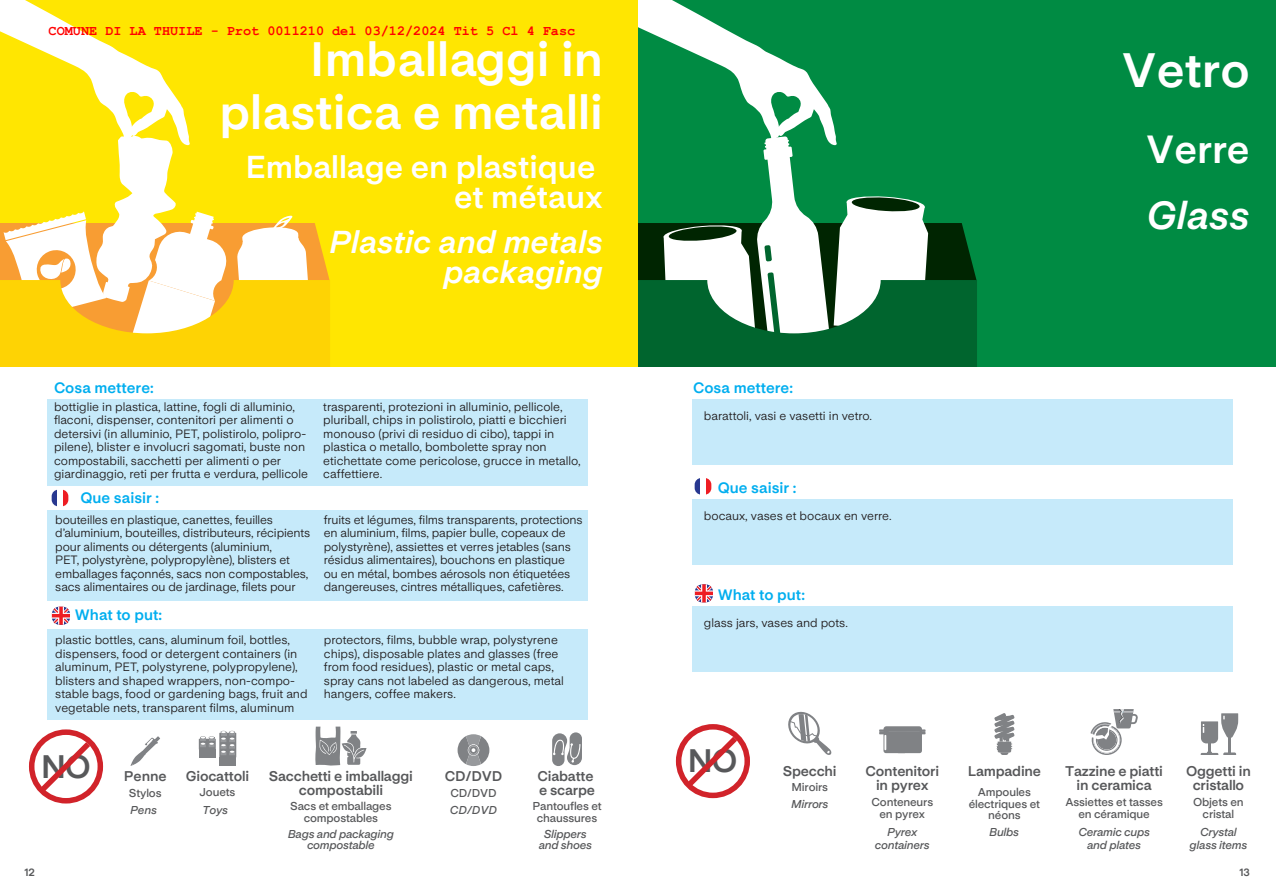
<style>
.page{position:relative;width:1276px;height:893px;background:#fff}
.page>*{position:absolute;margin:0;border:0;box-sizing:border-box;transform-origin:0 0}
.t1{font:700 48px/52.5px "Life Sans";color:#fff;text-align:right}
.t2{font:italic 700 39px "Life Sans";color:#fff}
.t3{font:700 39px "Life Sans";color:#fff}
.t4{font:700 32.4px "Life Sans";color:#57585a}
.t5{font:700 31.5px/30px "Life Sans";color:#fff;text-align:right}
.t6{font:italic 700 31.5px/30px "Life Sans";color:#fff;text-align:right}
.t7{font:700 15px "Life Sans";color:#00aeef}
.t8{font:700 13.95px/14px "Life Sans";letter-spacing:-.015em;color:#57585a;text-align:center}
.t9{font:700 13.5px "Courier New";color:#f00}
.t10{font:12px/13.5px "Life Sans";color:#231f20}
.t11{font:600 11.4px/11.4px "Life Sans";letter-spacing:-.015em;color:#57585a;text-align:center}
.t12{font:italic 600 11.4px/13.6px "Life Sans";letter-spacing:-.02em;color:#57585a;text-align:center}
.t13{font:700 10.5px "Life Sans";color:#57585a}
</style>
<div class="page">
<div style="left:638px;top:0;width:638px;height:402px;background:#008b43"></div>
<div style="left:676px;top:724px;width:74px;height:74px;border:5px solid #d1232a;border-radius:50%"></div>
<svg style="left:682px;top:731px;width:61px;height:61px"></svg>
<svg style="left:638px;top:0;width:339px;height:368px"></svg>
<svg style="left:1090px;top:709px;width:48px;height:46px"></svg>
<svg style="left:994px;top:713px;width:20px;height:42px"></svg>
<svg style="left:788px;top:711px;width:44px;height:44px"></svg>
<svg style="left:879px;top:726px;width:46px;height:27px"></svg>
<svg style="left:1200px;top:713px;width:38px;height:42px"></svg>
<div style="left:638px;top:368px;width:638px;height:261px;background:#fff"></div>
<div style="left:692px;top:399px;width:540px;height:66px;background:#c6eafa"></div>
<div style="left:692px;top:499px;width:540px;height:66px;background:#c6eafa"></div>
<div style="left:692px;top:606px;width:540px;height:66px;background:#c6eafa"></div>
<div style="left:0;top:0;width:638px;height:402px;background:#ffe601"></div>
<div style="left:29px;top:729px;width:74px;height:74px;border:6px solid #d1232a;border-radius:50%"></div>
<svg style="left:35px;top:736px;width:61px;height:61px"></svg>
<div style="left:219px;top:757px;width:17px;height:9px;background:#808285"></div>
<div style="left:199px;top:749px;width:17px;height:9px;background:#808285"></div>
<svg style="left:199px;top:731px;width:37px;height:26px"></svg>
<svg style="left:130px;top:736px;width:30px;height:30px"></svg>
<svg style="left:552px;top:732px;width:30px;height:34px"></svg>
<svg style="left:457px;top:734px;width:32px;height:32px"></svg>
<svg style="left:315px;top:727px;width:51px;height:39px"></svg>
<svg style="left:0;top:0;width:330px;height:368px"></svg>
<div style="left:0;top:368px;width:638px;height:261px;background:#fff"></div>
<svg style="left:52px;top:607px;width:18px;height:18px"></svg>
<svg style="left:695px;top:584px;width:18px;height:18px"></svg>
<div style="left:52px;top:490px;width:5px;height:16px;background:#283890"></div>
<div style="left:63px;top:490px;width:5px;height:16px;background:#ee1d23"></div>
<svg style="left:694px;top:478px;width:6px;height:17px"></svg>
<svg style="left:706px;top:478px;width:5px;height:17px"></svg>
<div style="left:48px;top:399px;width:540px;height:86px;background:#c6eafa"></div>
<div style="left:48px;top:510px;width:540px;height:91px;background:#c6eafa"></div>
<div style="left:48px;top:629px;width:540px;height:91px;background:#c6eafa"></div>
<p class="t9" style="left:49px;top:24px;width:528px">COMUNE DI LA THUILE - Prot 0011210 del 03/12/2024 Tit 5 Cl 4 Fasc</p>
<h1 class="t1" style="left:219px;top:34px;width:385px">Imballaggi in plastica e metalli</h1>
<h3 class="t5" style="left:245px;top:152px;width:359px">Emballage en plastique et métaux</h3>
<p class="t7" style="left:54px;top:379px;width:101px">Cosa mettere:</p>
<h3 class="t6" style="left:329px;top:227px;width:275px">Plastic and metals packaging</h3>
<p class="t10" style="left:54px;top:400px;width:255px">bottiglie in plastica, lattine, fogli di alluminio, flaconi, dispenser, contenitori per alimenti o detersivi (in alluminio, PET, polistirolo, polipro&shy;pilene), blister e involucri sagomati, buste non compostabili, sacchetti per alimenti o per giardinaggio, reti per frutta e verdura, pellicole</p>
<p class="t10" style="left:323px;top:400px;width:259px">trasparenti, protezioni in alluminio, pellicole, pluriball, chips in polistirolo, piatti e bicchieri monouso (privi di residuo di cibo), tappi in plastica o metallo, bombolette spray non etichettate come pericolose, grucce in metallo, caffettiere.</p>
<p class="t10" style="left:55px;top:513px;width:256px">bouteilles en plastique, canettes, feuilles d’aluminium, bouteilles, distributeurs, récipients pour aliments ou détergents (aluminium,<br>PET, polystyrène, polypropylène), blisters et emballages façonnés, sacs non compostables, sacs alimentaires ou de jardinage, filets pour</p>
<p class="t10" style="left:324px;top:513px;width:260px">fruits et légumes, films transparents, protections en aluminium, films, papier bulle, copeaux de polystyrène), assiettes et verres jetables (sans résidus alimentaires), bouchons en plastique<br>ou en métal, bombes aérosols non étiquetées dangereuses, cintres métalliques, cafetières.</p>
<p class="t7" style="left:80px;top:490px;width:80px">Que saisir :</p>
<p class="t7" style="left:75px;top:607px;width:89px">What to put:</p>
<p class="t10" style="left:55px;top:633px;width:254px">plastic bottles, cans, aluminum foil, bottles, dispensers, food or detergent containers (in aluminum, PET, polystyrene, polypropylene), blisters and shaped wrappers, non-compo&shy;stable bags, food or gardening bags, fruit and vegetable nets, transparent films, aluminum</p>
<p class="t10" style="left:324px;top:633px;width:241px">protectors, films, bubble wrap, polystyrene chips), disposable plates and glasses (free from food residues), plastic or metal caps, spray cans not labeled as dangerous, metal hangers, coffee makers.</p>
<h3 class="t4" style="left:41px;top:748px;width:52px">NO</h3>
<p class="t8" style="left:124px;top:769px;width:44px">Penne</p>
<p class="t8" style="left:186px;top:769px;width:65px">Giocattoli</p>
<p class="t8" style="left:537px;top:769px;width:58px">Ciabatte</p>
<p class="t11" style="left:450px;top:788px;width:48px">CD/DVD</p>
<p class="t8" style="left:539px;top:783px;width:57px">e scarpe</p>
<p class="t11" style="left:532px;top:801px;width:71px">Pantoufles et chaussures</p>
<p class="t8" style="left:269px;top:769px;width:145px">Sacchetti e imballaggi compostabili</p>
<p class="t8" style="left:445px;top:769px;width:59px">CD/DVD</p>
<p class="t12" style="left:450px;top:803px;width:48px">CD/DVD</p>
<p class="t11" style="left:129px;top:787px;width:34px">Stylos</p>
<p class="t11" style="left:200px;top:786px;width:37px">Jouets</p>
<p class="t11" style="left:290px;top:801px;width:103px">Sacs et emballages compostables</p>
<p class="t12" style="left:130px;top:803px;width:28px">Pens</p>
<p class="t12" style="left:202px;top:803px;width:27px">Toys</p>
<p class="t12" style="left:288px;top:828px;width:108px;line-height:11.4px">Bags and packaging compostable</p>
<p class="t12" style="left:539px;top:828px;width:55px;line-height:11.4px">Slippers and shoes</p>
<h1 class="t1" style="left:1122px;top:44px;width:129px">Vetro</h1>
<h2 class="t3" style="left:1146px;top:127px;width:105px">Verre</h2>
<p class="t7" style="left:693px;top:379px;width:101px">Cosa mettere:</p>
<p class="t10" style="left:704px;top:409px;width:170px">barattoli, vasi e vasetti in vetro.</p>
<p class="t7" style="left:718px;top:479px;width:80px">Que saisir :</p>
<p class="t10" style="left:704px;top:509px;width:189px">bocaux, vases et bocaux en verre.</p>
<p class="t7" style="left:718px;top:586px;width:89px">What to put:</p>
<p class="t10" style="left:704px;top:617px;width:145px">glass jars, vases and pots.</p>
<h2 class="t2" style="left:1146px;top:193px;width:105px">Glass</h2>
<h3 class="t4" style="left:687px;top:742px;width:52px">NO</h3>
<p class="t8" style="left:783px;top:764px;width:55px">Specchi</p>
<p class="t8" style="left:865px;top:764px;width:75px">Contenitori in pyrex</p>
<p class="t8" style="left:1186px;top:764px;width:66px">Oggetti in cristallo</p>
<p class="t11" style="left:1065px;top:797px;width:99px">Assiettes et tasses en céramique</p>
<p class="t11" style="left:1193px;top:797px;width:52px">Objets en cristal</p>
<p class="t8" style="left:1065px;top:764px;width:99px">Tazzine e piatti in ceramica</p>
<p class="t12" style="left:1078px;top:825px;width:73px">Ceramic cups and plates</p>
<p class="t8" style="left:968px;top:764px;width:75px">Lampadine</p>
<p class="t11" style="left:791px;top:782px;width:38px">Miroirs</p>
<p class="t11" style="left:871px;top:797px;width:63px">Conteneurs en pyrex</p>
<p class="t11" style="left:969px;top:787px;width:73px">Ampoules électriques et néons</p>
<p class="t12" style="left:791px;top:798px;width:39px">Mirrors</p>
<p class="t12" style="left:989px;top:825px;width:31px">Bulbs</p>
<p class="t12" style="left:1189px;top:825px;width:59px">Crystal glass items</p>
<p class="t12" style="left:875px;top:825px;width:56px">Pyrex containers</p>
<p class="t13" style="left:25px;top:867px;width:12px">12</p>
<p class="t13" style="left:1239px;top:867px;width:12px">13</p>
</div>
